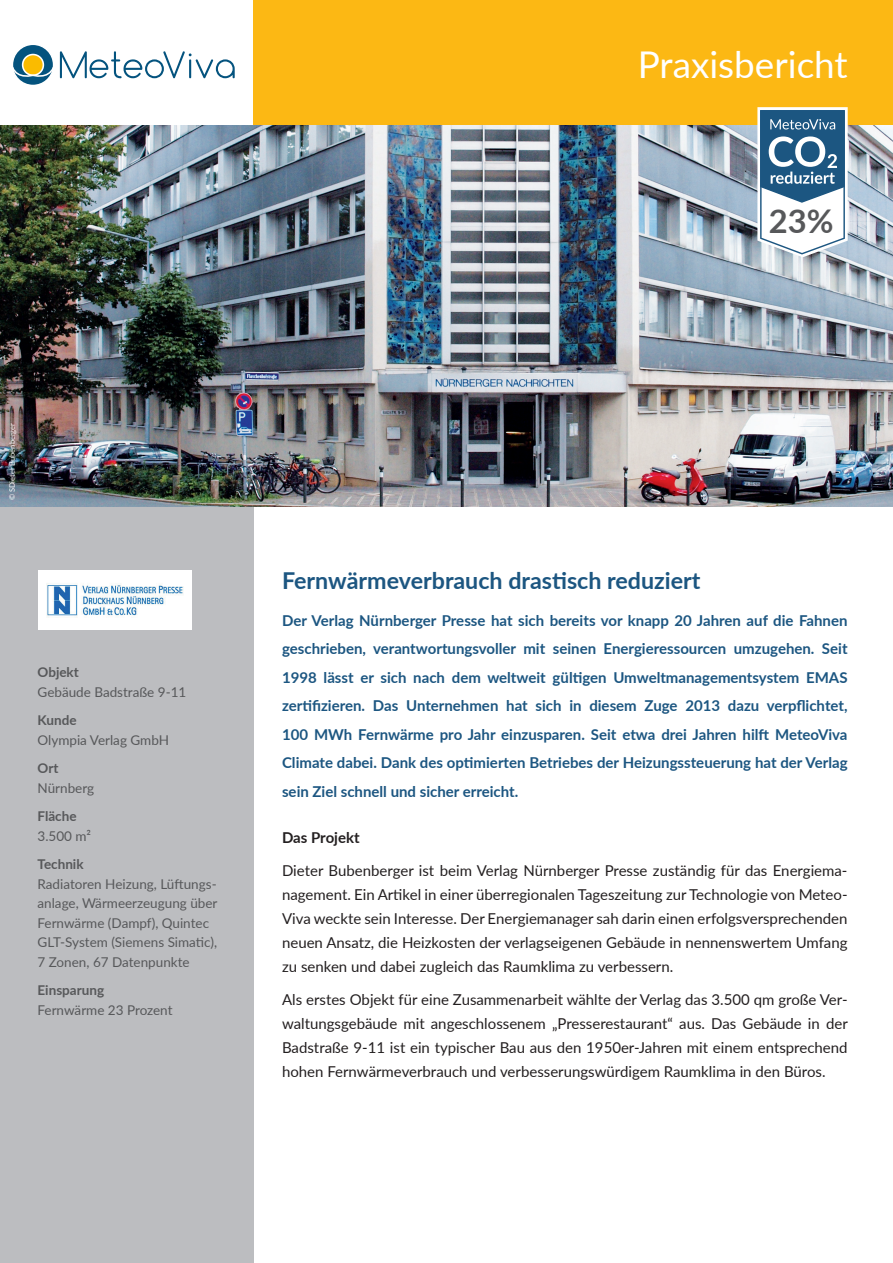
<style>
.page{position:relative;width:893px;height:1263px;background:#fff}
.page>*{position:absolute;margin:0;border:0;box-sizing:border-box;transform-origin:0 0}
.t1{font:36.9px "Lato";color:#fff}
.t2{font:700 32.7px "Lato";color:#57585a}
.t3{font:700 23.25px "Lato";color:#1c5681}
.t4{font:15px/24px "Lato";color:#231f20;text-align:justify}
.t5{font:700 15px/28.5px "Lato";color:#1c5681;text-align:justify}
.t6{font:700 15px "Lato";color:#231f20}
.t7{font:13.5px/19.5px "Lato";color:#57585a}
.t8{font:700 13.5px "Lato";color:#57585a}
.t9{font:7.5px "Lato";color:#fff}
</style>
<div class="page">
<div style="left:0;top:507px;width:254px;height:756px;background:#bcbdc0"></div>
<div style="left:254px;top:0;width:639px;height:128px;background:#fcb814"></div>
<img style="left:0;top:125px;width:893px;height:381px">
<svg style="left:13px;top:45px;width:222px;height:40px"></svg>
<svg style="left:757px;top:107px;width:91px;height:150px"></svg>
<div style="left:38px;top:570px;width:153px;height:60px;background:#fff"></div>
<img style="left:47px;top:583px;width:136px;height:35px">
<h1 class="t1" style="left:638px;top:38px;width:211px">Praxisbericht</h1>
<h2 class="t2" style="left:769px;top:197px;width:66px">23%</h2>
<p class="t9" style="left:7px;top:500px;width:79px;rotate:-90deg">© SDieter Bubenberger</p>
<p class="t8" style="left:38px;top:663px;width:43px">Objekt</p>
<p class="t7" style="left:38px;top:682px;width:150px">Gebäude Badstraße 9-11</p>
<p class="t8" style="left:38px;top:711px;width:41px">Kunde</p>
<p class="t7" style="left:38px;top:730px;width:133px">Olympia Verlag GmbH</p>
<p class="t8" style="left:38px;top:758px;width:22px">Ort</p>
<p class="t7" style="left:38px;top:778px;width:58px">Nürnberg</p>
<p class="t8" style="left:38px;top:806px;width:41px">Fläche</p>
<p class="t7" style="left:38px;top:826px;width:55px">3.500 m²</p>
<p class="t8" style="left:38px;top:854px;width:48px">Technik</p>
<p class="t7" style="left:38px;top:874px;width:181px">Radiatoren Heizung, Lüftungs&shy;anlage, Wärmeerzeugung über<br>Fernwärme (Dampf), Quintec<br>GLT-System (Siemens Simatic),<br>7 Zonen, 67 Datenpunkte</p>
<p class="t8" style="left:38px;top:980px;width:68px">Einsparung</p>
<p class="t7" style="left:38px;top:1000px;width:137px">Fernwärme 23 Prozent</p>
<h3 class="t3" style="left:282px;top:564px;width:420px">Fernwärmeverbrauch drastisch reduziert</h3>
<p class="t5" style="left:282px;top:605px;width:567px">Der Verlag Nürnberger Presse hat sich bereits vor knapp 20 Jahren auf die Fahnen geschrieben, verantwortungsvoller mit seinen Energieressourcen umzugehen. Seit 1998 lässt er sich nach dem weltweit gültigen Umweltmanagementsystem EMAS zertifizieren. Das Unternehmen hat sich in diesem Zuge 2013 dazu verpflichtet, 100 MWh Fernwärme pro Jahr einzusparen. Seit etwa drei Jahren hilft MeteoViva Climate dabei. Dank des optimierten Betriebes der Heizungssteuerung hat der Verlag sein Ziel schnell und sicher erreicht.</p>
<p class="t6" style="left:282px;top:827px;width:79px">Das Projekt</p>
<p class="t4" style="left:282px;top:858px;width:567px">Dieter Bubenberger ist beim Verlag Nürnberger Presse zuständig für das Energiema&shy;nagement. Ein Artikel in einer überregionalen Tageszeitung zur Technologie von Meteo-Viva weckte sein Interesse. Der Energiemanager sah darin einen erfolgsversprechenden neuen Ansatz, die Heizkosten der verlagseigenen Gebäude in nennenswertem Umfang zu senken und dabei zugleich das Raumklima zu verbessern.</p>
<p class="t4" style="left:282px;top:987px;width:567px">Als erstes Objekt für eine Zusammenarbeit wählte der Verlag das 3.500 qm große Ver&shy;waltungsgebäude mit angeschlossenem „Presserestaurant“ aus. Das Gebäude in der Badstraße 9-11 ist ein typischer Bau aus den 1950er-Jahren mit einem entsprechend hohen Fernwärmeverbrauch und verbesserungswürdigem Raumklima in den Büros.</p>
</div>
